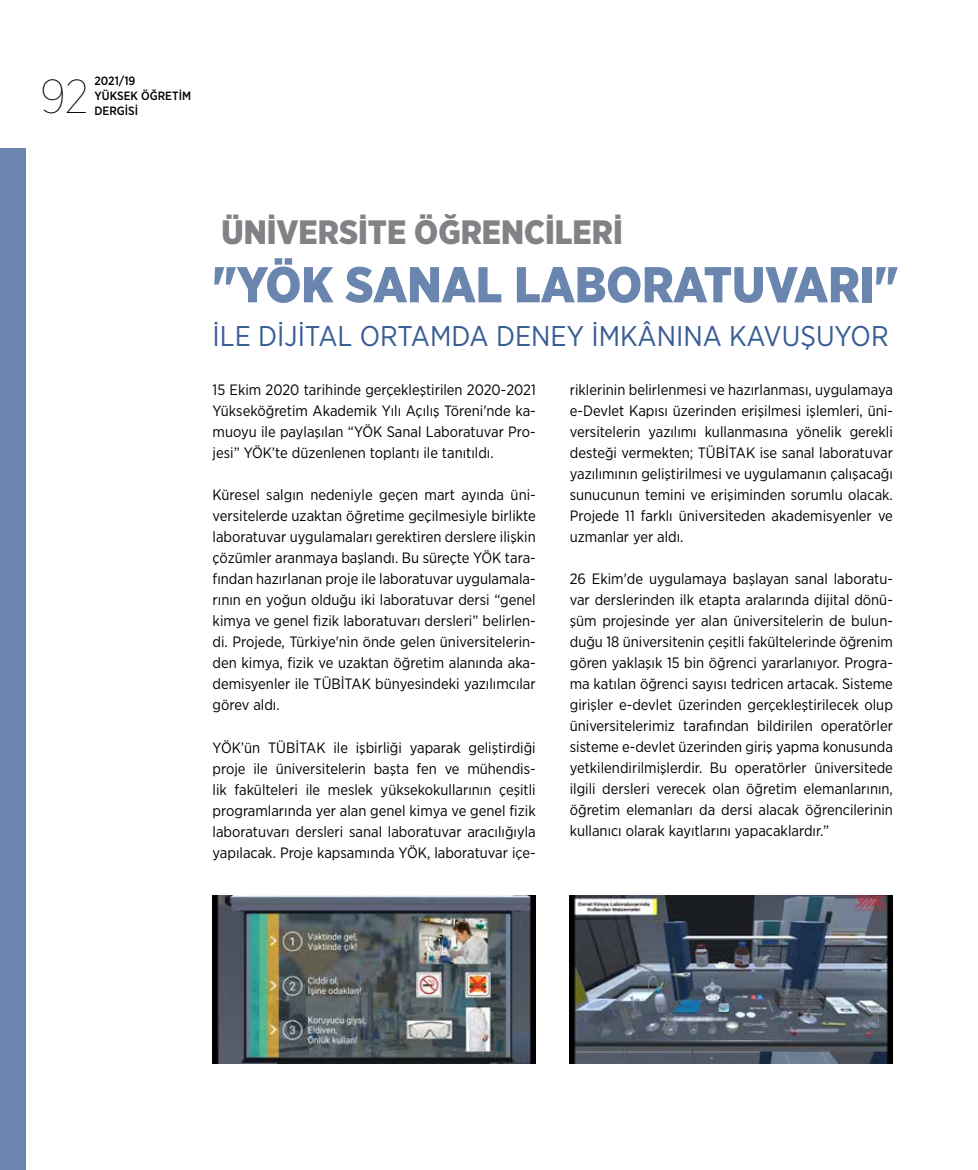
<style>
.page{position:relative;width:978px;height:1170px;background:#fff}
.page>*{position:absolute;margin:0;border:0;box-sizing:border-box;transform-origin:0 0}
.t1{font:900 50.25px "Gotham Narrow";color:#6a86af}
.t2{font:100 47.4px "Gotham Narrow";color:#000}
.t3{font:900 33.75px "Gotham Narrow";color:#808285}
.t4{font:28.5px "Gotham Narrow";color:#385d95}
.t5{font:15px/21px "Gotham Narrow";color:#000;text-align:justify}
.t6{font:500 12px/15px "Gotham Narrow";color:#000}
</style>
<div class="page">
<img style="left:213px;top:895px;width:323px;height:168px">
<img style="left:570px;top:895px;width:323px;height:168px">
<div style="left:0;top:149px;width:26px;height:1020px;background:#6a86af"></div>
<h2 class="t2" style="left:41px;top:68px;width:49px">92</h2>
<p class="t6" style="left:94px;top:73px;width:98px">2021/19<br>YÜKSEK ÖĞRETİM</p>
<p class="t6" style="left:94px;top:103px;width:45px">DERGİSİ</p>
<h3 class="t3" style="left:221px;top:210px;width:403px">ÜNİVERSİTE ÖĞRENCİLERİ</h3>
<h1 class="t1" style="left:213px;top:251px;width:687px">"YÖK SANAL LABORATUVARI"</h1>
<h3 class="t4" style="left:213px;top:318px;width:678px">İLE DİJİTAL ORTAMDA DENEY İMKÂNINA KAVUŞUYOR</h3>
<p class="t5" style="left:213px;top:379px;width:325px">15 Ekim 2020 tarihinde gerçekleştirilen 2020-2021<br>Yükseköğretim Akademik Yılı Açılış Töreni'nde ka&shy;muoyu ile paylaşılan “YÖK Sanal Laboratuvar Pro&shy;jesi” YÖK’te düzenlenen toplantı ile tanıtıldı.</p>
<p class="t5" style="left:213px;top:484px;width:325px">Küresel salgın nedeniyle geçen mart ayında üni&shy;versitelerde uzaktan öğretime geçilmesiyle birlikte laboratuvar uygulamaları gerektiren derslere ilişkin çözümler aranmaya başlandı. Bu süreçte YÖK tara&shy;fından hazırlanan proje ile laboratuvar uygulamala&shy;rının en yoğun olduğu iki laboratuvar dersi “genel kimya ve genel fizik laboratuvarı dersleri” belirlen&shy;di. Projede, Türkiye'nin önde gelen üniversitelerin&shy;den kimya, fizik ve uzaktan öğretim alanında aka&shy;demisyenler ile TÜBİTAK bünyesindeki yazılımcılar görev aldı.</p>
<p class="t5" style="left:213px;top:736px;width:325px">YÖK’ün TÜBİTAK ile işbirliği yaparak geliştirdiği proje ile üniversitelerin başta fen ve mühendis&shy;lik fakülteleri ile meslek yüksekokullarının çeşitli programlarında yer alan genel kimya ve genel fizik laboratuvarı dersleri sanal laboratuvar aracılığıyla yapılacak. Proje kapsamında YÖK, laboratuvar içe-</p>
<p class="t5" style="left:570px;top:379px;width:325px">riklerinin belirlenmesi ve hazırlanması, uygulamaya e-Devlet Kapısı üzerinden erişilmesi işlemleri, üni&shy;versitelerin yazılımı kullanmasına yönelik gerekli desteği vermekten; TÜBİTAK ise sanal laboratuvar yazılımının geliştirilmesi ve uygulamanın çalışacağı sunucunun temini ve erişiminden sorumlu olacak.<br>Projede 11 farklı üniversiteden akademisyenler ve uzmanlar yer aldı.</p>
<p class="t5" style="left:570px;top:568px;width:325px">26 Ekim'de uygulamaya başlayan sanal laboratu&shy;var derslerinden ilk etapta aralarında dijital dönü&shy;şüm projesinde yer alan üniversitelerin de bulun&shy;duğu 18 üniversitenin çeşitli fakültelerinde öğrenim gören yaklaşık 15 bin öğrenci yararlanıyor. Progra&shy;ma katılan öğrenci sayısı tedricen artacak. Sisteme girişler e-devlet üzerinden gerçekleştirilecek olup üniversitelerimiz tarafından bildirilen operatörler sisteme e-devlet üzerinden giriş yapma konusunda yetkilendirilmişlerdir. Bu operatörler üniversitede ilgili dersleri verecek olan öğretim elemanlarının, öğretim elemanları da dersi alacak öğrencilerinin kullanıcı olarak kayıtlarını yapacaklardır.”</p>
</div>
